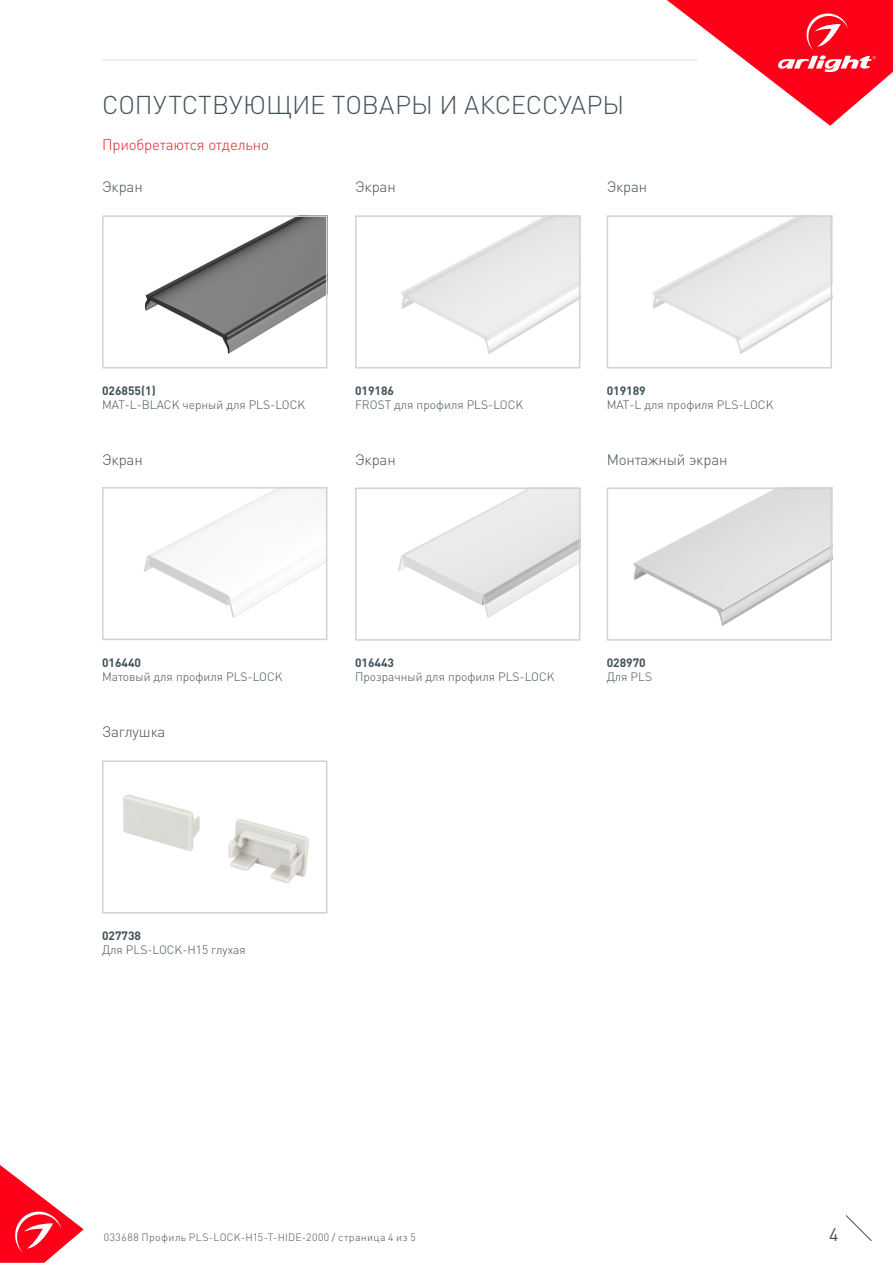
<style>
.page{position:relative;width:893px;height:1263px;background:#fff}
.page>*{position:absolute;margin:0;border:0;box-sizing:border-box;transform-origin:0 0}
.t1{font:300 25.5px "DIN Pro";color:#425159}
.t2{font:18px "DIN Pro";color:#425159}
.t3{font:300 15px "DIN Pro";letter-spacing:-.01em;color:#425159}
.t4{font:300 15px "DIN Pro";letter-spacing:-.01em;color:#d5262a}
.t5{font:300 12px "DIN Pro";color:#425159}
.t6{font:700 12px "DIN Pro";color:#425159}
.t7{font:300 10.5px "DIN Pro";letter-spacing:.04em;color:#425159}
</style>
<div class="page">
<svg style="left:0;top:1165px;width:84px;height:98px"></svg>
<svg style="left:845px;top:1215px;width:27px;height:26px"></svg>
<svg style="left:667px;top:0;width:226px;height:126px"></svg>
<hr style="left:102px;top:60px;width:595px;height:1px;background:#dcdddf">
<img style="left:145px;top:218px;width:179px;height:136px">
<div style="left:102px;top:215px;width:225px;height:153px;border:2px solid #d1d2d4"></div>
<img style="left:401px;top:218px;width:176px;height:136px">
<div style="left:355px;top:215px;width:225px;height:153px;border:2px solid #d1d2d4"></div>
<img style="left:398px;top:490px;width:179px;height:128px">
<div style="left:355px;top:487px;width:225px;height:154px;border:2px solid #d1d2d4"></div>
<img style="left:633px;top:490px;width:196px;height:136px">
<div style="left:607px;top:487px;width:225px;height:154px;border:2px solid #d1d2d4"></div>
<img style="left:652px;top:218px;width:177px;height:136px">
<div style="left:607px;top:215px;width:225px;height:153px;border:2px solid #d1d2d4"></div>
<img style="left:123px;top:794px;width:186px;height:90px">
<div style="left:102px;top:760px;width:225px;height:153px;border:2px solid #d1d2d4"></div>
<img style="left:144px;top:490px;width:180px;height:128px">
<div style="left:102px;top:487px;width:225px;height:153px;border:2px solid #d1d2d4"></div>
<p class="t1" style="left:102px;top:87px;width:524px">СОПУТСТВУЮЩИЕ ТОВАРЫ И АКСЕССУАРЫ</p>
<p class="t4" style="left:102px;top:134px;width:168px">Приобретаются отдельно</p>
<p class="t3" style="left:102px;top:177px;width:42px">Экран</p>
<p class="t3" style="left:355px;top:177px;width:42px">Экран</p>
<p class="t3" style="left:607px;top:177px;width:42px">Экран</p>
<p class="t6" style="left:102px;top:382px;width:55px">026855(1)</p>
<p class="t5" style="left:102px;top:397px;width:205px">MAT-L-BLACK черный для PLS-LOCK</p>
<p class="t3" style="left:102px;top:449px;width:42px">Экран</p>
<p class="t6" style="left:355px;top:382px;width:41px">019186</p>
<p class="t5" style="left:355px;top:397px;width:170px">FROST для профиля PLS-LOCK</p>
<p class="t6" style="left:607px;top:382px;width:41px">019189</p>
<p class="t5" style="left:607px;top:397px;width:168px">MAT-L для профиля PLS-LOCK</p>
<p class="t3" style="left:355px;top:449px;width:42px">Экран</p>
<p class="t3" style="left:607px;top:449px;width:122px">Монтажный экран</p>
<p class="t6" style="left:102px;top:654px;width:41px">016440</p>
<p class="t5" style="left:102px;top:669px;width:182px">Матовый для профиля PLS-LOCK</p>
<p class="t3" style="left:102px;top:722px;width:65px">Заглушка</p>
<p class="t6" style="left:355px;top:654px;width:41px">016443</p>
<p class="t5" style="left:355px;top:669px;width:201px">Прозрачный для профиля PLS-LOCK</p>
<p class="t6" style="left:607px;top:654px;width:41px">028970</p>
<p class="t5" style="left:607px;top:669px;width:47px">Для PLS</p>
<p class="t6" style="left:102px;top:927px;width:41px">027738</p>
<p class="t5" style="left:102px;top:942px;width:145px">Для PLS-LOCK-H15 глухая</p>
<p class="t7" style="left:104px;top:1230px;width:314px">033688 Профиль PLS-LOCK-H15-T-HIDE-2000 / страница 4 из 5</p>
<h2 class="t2" style="left:829px;top:1222px;width:11px">4</h2>
</div>
